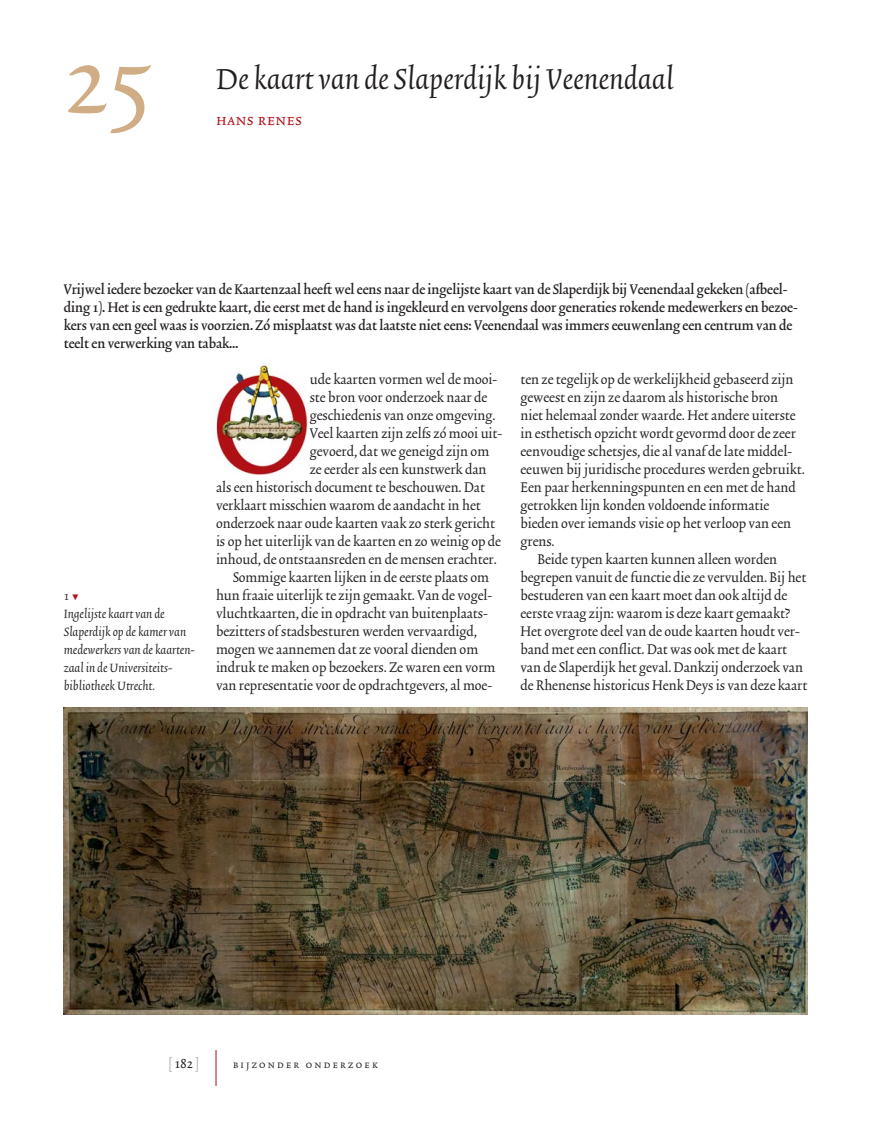
<style>
.page{position:relative;width:893px;height:1127px;background:#fff}
.page>*{position:absolute;margin:0;border:0;box-sizing:border-box;transform-origin:0 0}
.t1{font:118.5px "Trinite No 2 Rom Con";color:#d1ad85}
.t2{font:italic 36px "Trinite No 2";color:#231f20}
.t3{font:18px "Trinite No 2 Rom Con Exp";letter-spacing:.035em;color:#b01016}
.t4{font:16.5px "Trinite No 2 Rom Con";color:#231f20}
.t5{font:16.5px/18px "Trinite No 2 Med Con";color:#231f20}
.t6{font:italic 15px/18px "Trinite No 2";color:#231f20}
.t7{font:12px "Trinite No 2 Rom Con Exp";letter-spacing:.185em;color:#231f20}
.s1{color:#939598}
</style>
<div class="page">
<img style="left:215px;top:363px;width:93px;height:112px">
<hr style="left:216px;top:1050px;width:1px;height:36px;background:#b01016">
<img style="left:64px;top:708px;width:744px;height:306px">
<p class="t1" style="left:64px;top:31px;width:89px">25</p>
<p class="t2" style="left:216px;top:64px;width:459px">De kaart van de Slaperdijk bij Veenendaal</p>
<p class="t3" style="left:216px;top:109px;width:87px">hans renes</p>
<p class="t5" style="left:64px;top:281px;width:736px">Vrijwel iedere bezoeker van de Kaartenzaal heeft wel eens naar de ingelijste kaart van de Slaperdijk bij Veenendaal gekeken (afbeel&shy;ding 1). Het is een gedrukte kaart, die eerst met de hand is ingekleurd en vervolgens door generaties rokende medewerkers en bezoe&shy;kers van een geel waas is voorzien. Zó misplaatst was dat laatste niet eens: Veenendaal was immers eeuwenlang een centrum van de teelt en verwerking van tabak…</p>
<p class="t6" style="left:64px;top:587px;width:133px">1<br>Ingelijste kaart van de<br>Slaperdijk op de kamer van medewerkers van de kaarten&shy;zaal in de Universiteits&shy;bibliotheek Utrecht.</p>
<p class="t4" style="left:310px;top:372px;width:189px">ude kaarten vormen wel de mooi-</p>
<p class="t4" style="left:310px;top:390px;width:179px">ste bron voor onderzoek naar de</p>
<p class="t4" style="left:310px;top:408px;width:187px">geschiedenis van onze omgeving.</p>
<p class="t4" style="left:310px;top:426px;width:194px">Veel kaarten zijn zelfs zó mooi uit-</p>
<p class="t4" style="left:310px;top:444px;width:181px">gevoerd, dat we geneigd zijn om</p>
<p class="t4" style="left:310px;top:462px;width:178px">ze eerder als een kunstwerk dan</p>
<p class="t4" style="left:216px;top:480px;width:270px">als een historisch document te beschouwen. Dat</p>
<p class="t4" style="left:216px;top:498px;width:266px">verklaart misschien waarom de aandacht in het</p>
<p class="t4" style="left:216px;top:516px;width:281px">onderzoek naar oude kaarten vaak zo sterk gericht</p>
<p class="t4" style="left:216px;top:534px;width:287px">is op het uiterlijk van de kaarten en zo weinig op de</p>
<p class="t4" style="left:216px;top:552px;width:282px">inhoud, de ontstaansreden en de mensen erachter.</p>
<p class="t4" style="left:233px;top:570px;width:258px">Sommige kaarten lijken in de eerste plaats om</p>
<p class="t4" style="left:216px;top:588px;width:278px">hun fraaie uiterlijk te zijn gemaakt. Van de vogel-</p>
<p class="t4" style="left:216px;top:606px;width:273px">vluchtkaarten, die in opdracht van buitenplaats-</p>
<p class="t4" style="left:216px;top:624px;width:262px">bezitters of stadsbesturen werden vervaardigd,</p>
<p class="t4" style="left:216px;top:642px;width:264px">mogen we aannemen dat ze vooral dienden om</p>
<p class="t4" style="left:216px;top:660px;width:281px">indruk te maken op bezoekers. Ze waren een vorm</p>
<p class="t4" style="left:216px;top:678px;width:278px">van representatie voor de opdrachtgevers, al moe-</p>
<p class="t4" style="left:520px;top:372px;width:275px">ten ze tegelijk op de werkelijkheid gebaseerd zijn</p>
<p class="t4" style="left:520px;top:390px;width:259px">geweest en zijn ze daarom als historische bron</p>
<p class="t4" style="left:520px;top:408px;width:277px">niet helemaal zonder waarde. Het andere uiterste</p>
<p class="t4" style="left:520px;top:426px;width:277px">in esthetisch opzicht wordt gevormd door de zeer</p>
<p class="t4" style="left:520px;top:444px;width:273px">eenvoudige schetsjes, die al vanaf de late middel-</p>
<p class="t4" style="left:520px;top:462px;width:286px">eeuwen bij juridische procedures werden gebruikt.</p>
<p class="t4" style="left:520px;top:480px;width:277px">Een paar herkenningspunten en een met de hand</p>
<p class="t4" style="left:520px;top:498px;width:250px">getrokken lijn konden voldoende informatie</p>
<p class="t4" style="left:520px;top:516px;width:272px">bieden over iemands visie op het verloop van een</p>
<p class="t4" style="left:520px;top:534px;width:36px">grens.</p>
<p class="t4" style="left:537px;top:552px;width:241px">Beide typen kaarten kunnen alleen worden</p>
<p class="t4" style="left:520px;top:570px;width:287px">begrepen vanuit de functie die ze vervulden. Bij het</p>
<p class="t4" style="left:520px;top:588px;width:268px">bestuderen van een kaart moet dan ook altijd de</p>
<p class="t4" style="left:520px;top:606px;width:271px">eerste vraag zijn: waarom is deze kaart gemaakt?</p>
<p class="t4" style="left:520px;top:624px;width:281px">Het overgrote deel van de oude kaarten houdt ver-</p>
<p class="t4" style="left:520px;top:642px;width:268px">band met een conflict. Dat was ook met de kaart</p>
<p class="t4" style="left:520px;top:660px;width:284px">van de Slaperdijk het geval. Dankzij onderzoek van</p>
<p class="t4" style="left:520px;top:678px;width:288px">de Rhenense historicus Henk Deys is van deze kaart</p>
<p class="t4" style="left:168px;top:1056px;width:32px"><span class="s1">[</span>182<span class="s1">]</span></p>
<p class="t7" style="left:233px;top:1057px;width:146px">bijzonder onderzoek</p>
</div>
